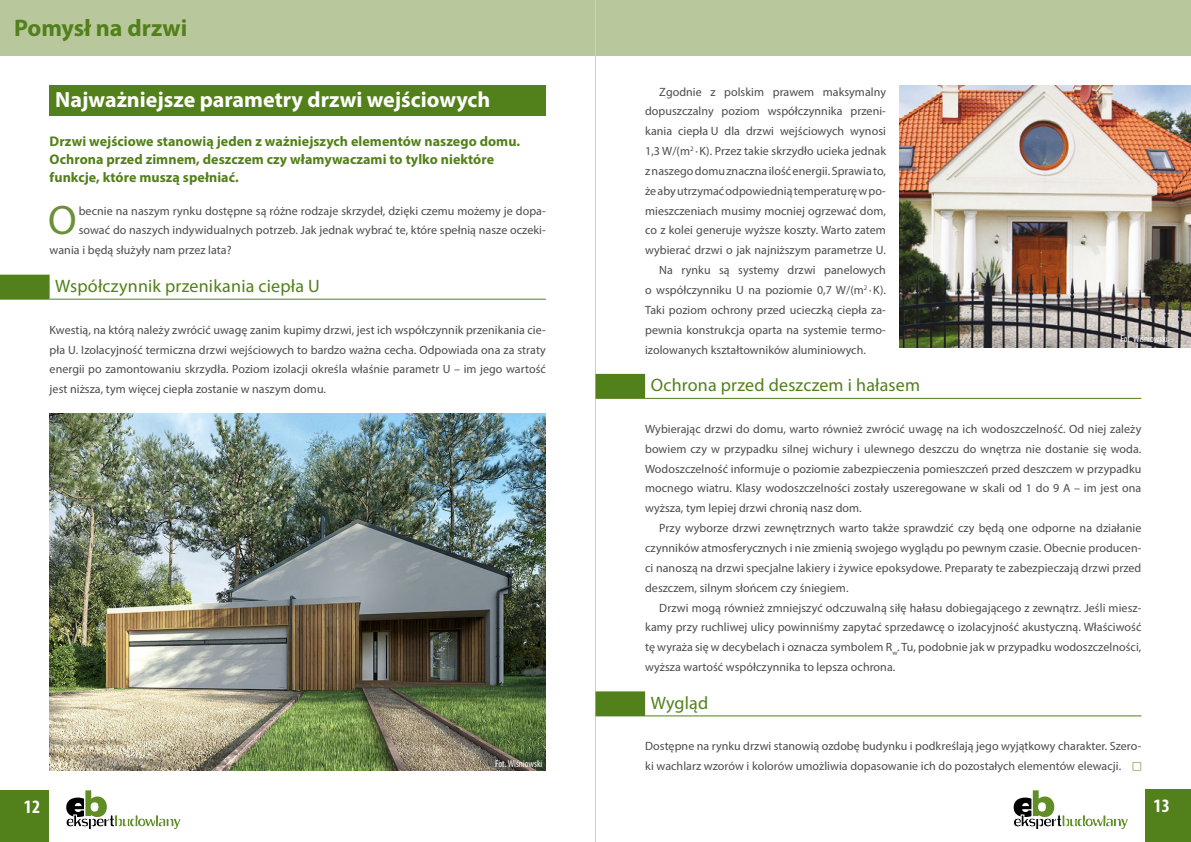
<style>
.page{position:relative;width:1191px;height:842px;background:#fff}
.page>*{position:absolute;margin:0;border:0;box-sizing:border-box;transform-origin:0 0}
.t1{font:41.4px "Myriad Pro";color:#6c9038}
.t2{font:700 24px "Myriad Pro";color:#52801a}
.t3{font:700 22px "Myriad Pro";color:#fff}
.t4{font:700 condensed 19px "Myriad Pro";color:#fff}
.t5{font:18px "Myriad Pro";letter-spacing:.01em;color:#52801a}
.t6{font:700 14px/18px "Myriad Pro";letter-spacing:.005em;color:#52801a}
.t7{font:12px/19.8px "Myriad Pro";letter-spacing:.005em;color:#4b4b4d;text-align:justify}
.t8{font:condensed 10px "Myriad Pro";color:#fff}
.s1{font-family:"Newspaper Pi";color:#6c9038}
</style>
<div class="page">
<div style="left:0;top:0;width:595px;height:56px;background:#b8c89c"></div>
<div style="left:595px;top:0;width:596px;height:56px;background:#b8c89c"></div>
<hr style="left:595px;top:0;width:1px;height:842px;background:#c9d6b4">
<div style="left:0;top:790px;width:49px;height:52px;background:#52801a"></div>
<div style="left:1145px;top:790px;width:46px;height:52px;background:#52801a"></div>
<svg style="left:66px;top:790px;width:115px;height:40px"></svg>
<svg style="left:1013px;top:790px;width:116px;height:40px"></svg>
<div style="left:595px;top:374px;width:50px;height:25px;background:#52801a"></div>
<hr style="left:645px;top:398px;width:496px;height:1px;background:#52801a">
<div style="left:595px;top:691px;width:50px;height:25px;background:#52801a"></div>
<hr style="left:645px;top:715px;width:496px;height:1px;background:#52801a">
<div style="left:50px;top:85px;width:496px;height:31px;background:#52801a"></div>
<div style="left:0;top:275px;width:50px;height:25px;background:#52801a"></div>
<hr style="left:50px;top:299px;width:496px;height:1px;background:#52801a">
<img style="left:50px;top:413px;width:496px;height:357px">
<img style="left:899px;top:85px;width:292px;height:262px">
<h2 class="t2" style="left:14px;top:12px;width:175px">Pomysł na drzwi</h2>
<h3 class="t3" style="left:55px;top:85px;width:436px">Najważniejsze parametry drzwi wejściowych</h3>
<p class="t6" style="left:50px;top:132px;width:472px">Drzwi wejściowe stanowią jeden z ważniejszych elementów naszego domu.<br>Ochrona przed zimnem, deszczem czy włamywaczami to tylko niektóre funkcje, które muszą spełniać.</p>
<h1 class="t1" style="left:48px;top:195px;width:30px">O</h1>
<p class="t7" style="left:79px;top:200px;width:468px">becnie na naszym rynku dostępne są różne rodzaje skrzydeł, dzięki czemu możemy je dopa-</p>
<p class="t7" style="left:79px;top:220px;width:468px">sować do naszych indywidualnych potrzeb. Jak jednak wybrać te, które spełnią nasze oczeki-</p>
<p class="t7" style="left:50px;top:240px;width:183px">wania i będą służyły nam przez lata?</p>
<h3 class="t5" style="left:55px;top:275px;width:266px">Współczynnik przenikania ciepła U</h3>
<p class="t7" style="left:50px;top:320px;width:498px">Kwestią, na którą należy zwrócić uwagę zanim kupimy drzwi, jest ich współczynnik przenikania cie&shy;pła U. Izolacyjność termiczna drzwi wejściowych to bardzo ważna cecha. Odpowiada ona za straty energii po zamontowaniu skrzydła. Poziom izolacji określa właśnie parametr U – im jego wartość jest niższa, tym więcej ciepła zostanie w naszym domu.</p>
<p class="t8" style="left:495px;top:758px;width:49px">Fot. Wiśniowski</p>
<p class="t7" style="left:659px;top:81px;width:228px">Zgodnie z polskim prawem maksymalny</p>
<p class="t7" style="left:645px;top:101px;width:242px">dopuszczalny poziom współczynnika przeni-</p>
<p class="t7" style="left:645px;top:121px;width:242px">kania ciepła U dla drzwi wejściowych wynosi</p>
<p class="t7" style="left:645px;top:141px;width:242px">1,3 W/(m<sup>2</sup> ·K). Przez takie skrzydło ucieka jednak</p>
<p class="t7" style="left:645px;top:161px;width:242px">z naszego domu znaczna ilość energii. Sprawia to,</p>
<p class="t7" style="left:645px;top:181px;width:242px">że aby utrzymać odpowiednią temperaturę w po-</p>
<p class="t7" style="left:645px;top:200px;width:242px">mieszczeniach musimy mocniej ogrzewać dom,</p>
<p class="t7" style="left:645px;top:220px;width:242px">co z kolei generuje wyższe koszty. Warto zatem</p>
<p class="t7" style="left:645px;top:240px;width:242px">wybierać drzwi o jak najniższym parametrze U.</p>
<p class="t7" style="left:659px;top:260px;width:228px">Na rynku są systemy drzwi panelowych</p>
<p class="t7" style="left:645px;top:280px;width:242px">o współczynniku U na poziomie 0,7 W/(m<sup>2</sup> ·K).</p>
<p class="t7" style="left:645px;top:300px;width:242px">Taki poziom ochrony przed ucieczką ciepła za-</p>
<p class="t7" style="left:645px;top:320px;width:242px">pewnia konstrukcja oparta na systemie termo-</p>
<p class="t7" style="left:645px;top:339px;width:222px">izolowanych kształtowników aluminiowych.</p>
<h3 class="t5" style="left:651px;top:374px;width:271px">Ochrona przed deszczem i hałasem</h3>
<p class="t7" style="left:645px;top:419px;width:498px">Wybierając drzwi do domu, warto również zwrócić uwagę na ich wodoszczelność. Od niej zależy bowiem czy w przypadku silnej wichury i ulewnego deszczu do wnętrza nie dostanie się woda.<br>Wodoszczelność informuje o poziomie zabezpieczenia pomieszczeń przed deszczem w przypadku mocnego wiatru. Klasy wodoszczelności zostały uszeregowane w skali od 1 do 9 A – im jest ona wyższa, tym lepiej drzwi chronią nasz dom.</p>
<p class="t7" style="left:645px;top:518px;width:498px;text-indent:14px">Przy wyborze drzwi zewnętrznych warto także sprawdzić czy będą one odporne na działanie czynników atmosferycznych i nie zmienią swojego wyglądu po pewnym czasie. Obecnie producen&shy;ci nanoszą na drzwi specjalne lakiery i żywice epoksydowe. Preparaty te zabezpieczają drzwi przed deszczem, silnym słońcem czy śniegiem.</p>
<p class="t7" style="left:645px;top:597px;width:498px;text-indent:14px">Drzwi mogą również zmniejszyć odczuwalną siłę hałasu dobiegającego z zewnątrz. Jeśli miesz&shy;kamy przy ruchliwej ulicy powinniśmy zapytać sprzedawcę o izolacyjność akustyczną. Właściwość tę wyraża się w decybelach i oznacza symbolem R<sub>w</sub>. Tu, podobnie jak w przypadku wodoszczelności, wyższa wartość współczynnika to lepsza ochrona.</p>
<h3 class="t5" style="left:651px;top:692px;width:59px">Wygląd</h3>
<p class="t7" style="left:645px;top:736px;width:498px">Dostępne na rynku drzwi stanowią ozdobę budynku i podkreślają jego wyjątkowy charakter. Szero&shy;ki wachlarz wzorów i kolorów umożliwia dopasowanie ich do pozostałych elementów elewacji. <span class="s1">5</span></p>
<p class="t8" style="left:1120px;top:333px;width:49px">Fot. Wiśniowski</p>
<h3 class="t4" style="left:24px;top:795px;width:18px">12</h3>
<h3 class="t4" style="left:1153px;top:794px;width:18px">13</h3>
</div>
